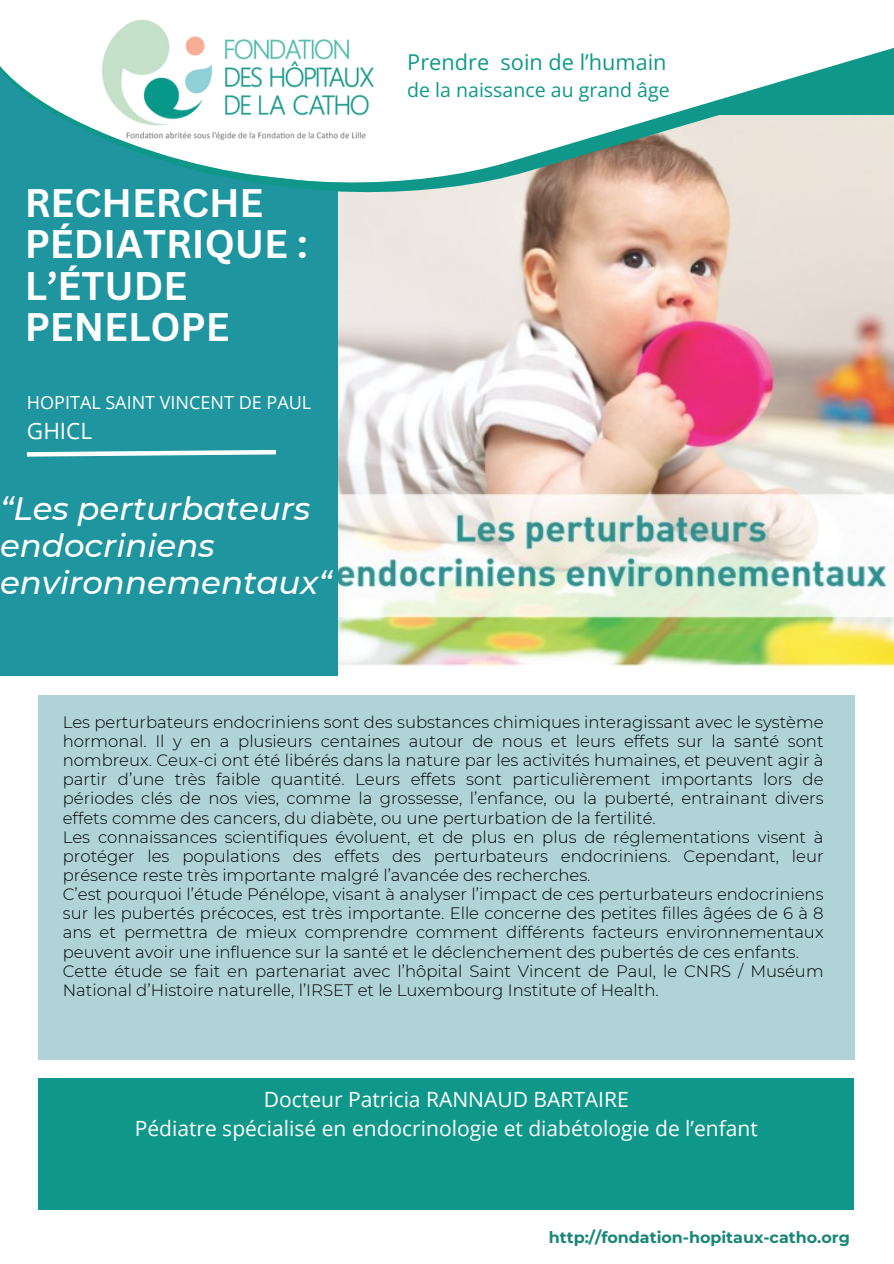
<style>
.page{position:relative;width:894px;height:1264px;background:#fff}
.page>*{position:absolute;margin:0;border:0;box-sizing:border-box;transform-origin:0 0}
.t1{font:700 38.85px/41.7px "Canva Sans";color:#fff}
.t2{font:italic 500 32.4px/36.9px "Montserrat";color:#fff}
.t3{font:22.5px "Open Sans";color:#fff}
.t4{font:21.75px "Open Sans";color:#0f9889}
.t5{font:21px/29.2px "Open Sans";color:#fff;text-align:center}
.t6{font:19.5px "Open Sans";color:#0f9889}
.t7{font:18px "Open Sans";color:#fff}
.t8{font:300 16.5px/19.2px "Montserrat";color:#000}
.t9{font:700 15.9px "Montserrat";color:#198677}
</style>
<div class="page">
<img style="left:338px;top:208px;width:555px;height:460px">
<div style="left:0;top:164px;width:338px;height:511px;background:#1f959f"></div>
<svg style="left:338px;top:198px;width:555px;height:10px;background:#e4d3c6"></svg>
<svg style="left:0;top:48px;width:893px;height:150px"></svg>
<div style="left:38px;top:695px;width:816px;height:364px;background:#afd3d6"></div>
<svg style="left:26px;top:449px;width:250px;height:8px"></svg>
<img style="left:95px;top:20px;width:279px;height:123px">
<div style="left:38px;top:1078px;width:815px;height:131px;background:#0f9889"></div>
<h2 class="t1" style="left:25px;top:180px;width:284px">RECHERCHE<br>PÉDIATRIQUE :<br>L’ÉTUDE<br>PENELOPE</h2>
<p class="t7" style="left:27px;top:390px;width:286px">HOPITAL SAINT VINCENT DE PAUL</p>
<p class="t3" style="left:27px;top:414px;width:67px">GHICL</p>
<h4 class="t2" style="left:0;top:490px;width:333px">“Les perturbateurs endocriniens environnementaux“</h4>
<h5 class="t4" style="left:407px;top:47px;width:261px">Prendre soin de l’humain</h5>
<h5 class="t6" style="left:407px;top:76px;width:264px">de la naissance au grand âge</h5>
<h1 class="t8" style="left:63px;top:712px;width:762px">Les perturbateurs endocriniens sont des substances chimiques interagissant avec le système hormonal. Il y en a plusieurs centaines autour de nous et leurs effets sur la santé sont nombreux. Ceux-ci ont été libérés dans la nature par les activités humaines, et peuvent agir à partir d’une très faible quantité. Leurs effets sont particulièrement importants lors de périodes clés de nos vies, comme la grossesse, l’enfance, ou la puberté, entrainant divers effets comme des cancers, du diabète, ou une perturbation de la fertilité.<br>Les connaissances scientifiques évoluent, et de plus en plus de réglementations visent à protéger les populations des effets des perturbateurs endocriniens. Cependant, leur présence reste très importante malgré l’avancée des recherches.<br>C’est pourquoi l’étude Pénélope, visant à analyser l’impact de ces perturbateurs endocriniens sur les pubertés précoces, est très importante. Elle concerne des petites filles âgées de 6 à 8 ans et permettra de mieux comprendre comment différents facteurs environnementaux peuvent avoir une influence sur la santé et le déclenchement des pubertés de ces enfants.<br>Cette étude se fait en partenariat avec l’hôpital Saint Vincent de Paul, le CNRS / Muséum National d’Histoire naturelle, l’IRSET et le Luxembourg Institute of Health.</h1>
<h3 class="t5" style="left:135px;top:1083px;width:624px">Docteur Patricia RANNAUD BARTAIRE<br>Pédiatre spécialisé en endocrinologie et diabétologie de l’enfant</h3>
<h3 class="t9" style="left:548px;top:1227px;width:302px">http://fondation-hopitaux-catho.org</h3>
</div>
